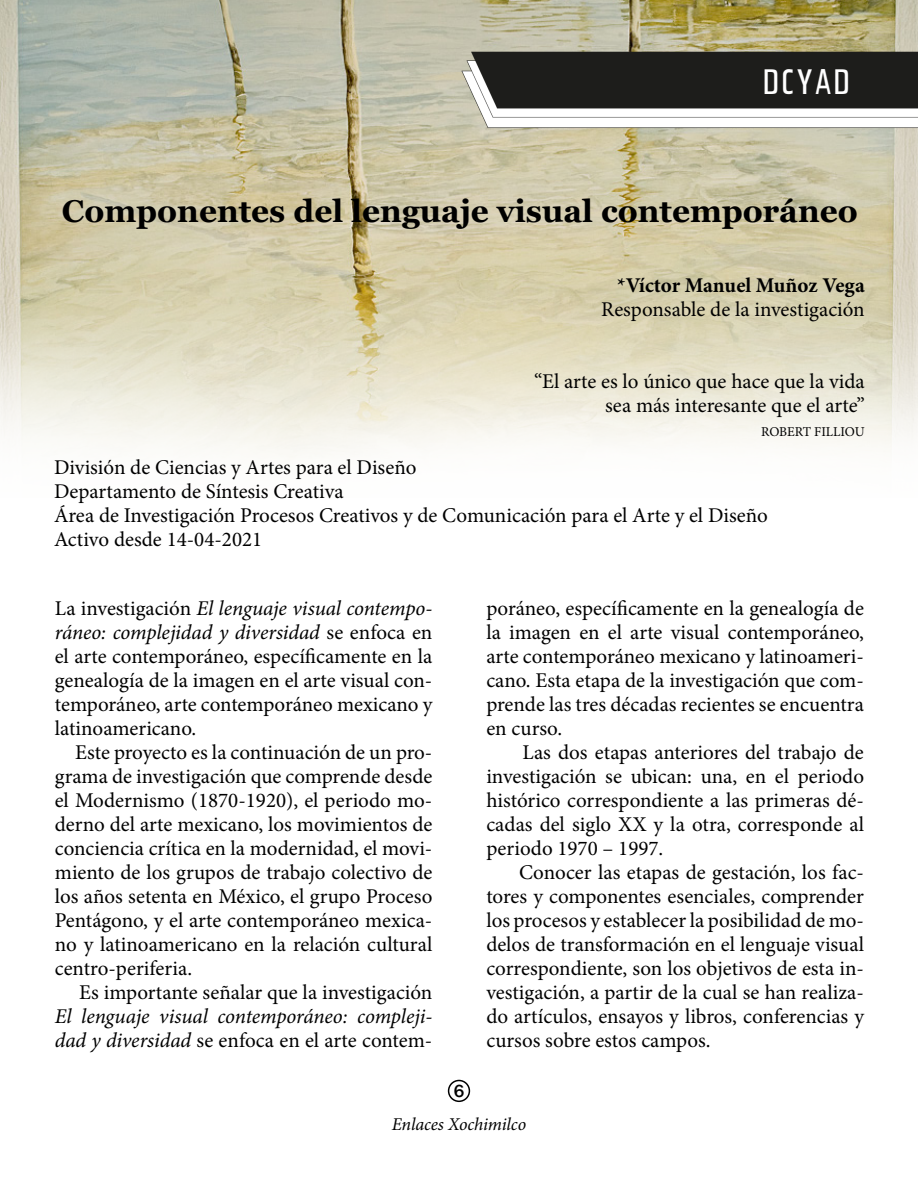
<style>
.page{position:relative;width:918px;height:1188px;background:#fff}
.page>*{position:absolute;margin:0;border:0;box-sizing:border-box;transform-origin:0 0}
.t1{font:700 31.5px "Georgia";color:#000}
.t2{font:300 31.5px "OPTI Topic";letter-spacing:.1em;color:#fff}
.t3{font:21px/24px "Minion Pro";color:#000;text-align:justify}
.t4{font:700 21px "Minion Pro";letter-spacing:-.005em;color:#000}
.t5{font:italic 18px "Minion Pro";letter-spacing:-.01em;color:#000}
.t6{font:500 18px "Franklin Gothic";color:#000}
.t7{font:13.5px "Minion Pro";letter-spacing:-.005em;color:#000}
.s1{font-style:italic}
</style>
<div class="page">
<div style="left:448px;top:1080px;width:22px;height:22px;border:2px solid #000;border-radius:50%"></div>
<img style="left:0;top:0;width:918px;height:457px">
<img style="left:440px;top:6px;width:478px;height:158px">
<p class="t2" style="left:764px;top:61px;width:87px">DCYAD</p>
<p class="t1" style="left:62px;top:191px;width:797px">Componentes del lenguaje visual contemporáneo</p>
<p class="t4" style="left:617px;top:270px;width:249px">*Víctor Manuel Muñoz Vega</p>
<p class="t3" style="left:601px;top:297px;width:265px">Responsable de la investigación</p>
<p class="t3" style="left:534px;top:369px;width:332px">“El arte es lo único que hace que la vida</p>
<p class="t3" style="left:605px;top:393px;width:261px">sea más interesante que el arte”</p>
<p class="t7" style="left:761px;top:423px;width:105px">ROBERT FILLIOU</p>
<p class="t3" style="left:54px;top:456px;width:364px">División de Ciencias y Artes para el Diseño</p>
<p class="t3" style="left:54px;top:480px;width:291px">Departamento de Síntesis Creativa</p>
<p class="t3" style="left:54px;top:504px;width:715px">Área de Investigación Procesos Creativos y de Comunicación para el Arte y el Diseño</p>
<p class="t3" style="left:54px;top:528px;width:210px">Activo desde 14-04-2021</p>
<p class="t3" style="left:55px;top:597px;width:379px">La investigación <span class="s1">El lenguaje visual contempo&shy;ráneo: complejidad y diversidad</span> se enfoca en el arte contemporáneo, específicamente en la genealogía de la imagen en el arte visual con&shy;temporáneo, arte contemporáneo mexicano y latinoamericano.</p>
<p class="t3" style="left:55px;top:741px;width:379px;text-indent:20px">Este proyecto es la continuación de un pro&shy;grama de investigación que comprende desde el Modernismo (1870-1920), el periodo mo&shy;derno del arte mexicano, los movimientos de conciencia crítica en la modernidad, el movi&shy;miento de los grupos de trabajo colectivo de los años setenta en México, el grupo Proceso Pentágono, y el arte contemporáneo mexica&shy;no y latinoamericano en la relación cultural centro-periferia.</p>
<p class="t3" style="left:55px;top:981px;width:379px;text-indent:24px">Es importante señalar que la investigación <span class="s1">El lenguaje visual contemporáneo: compleji&shy;dad y diversidad</span> se enfoca en el arte contem-</p>
<p class="t3" style="left:486px;top:597px;width:379px">poráneo, específicamente en la genealogía de la imagen en el arte visual contemporáneo, arte contemporáneo mexicano y latinoameri&shy;cano. Esta etapa de la investigación que com&shy;prende las tres décadas recientes se encuentra en curso.</p>
<p class="t3" style="left:486px;top:741px;width:379px;text-align:right">Las dos etapas anteriores del trabajo de investigación se ubican: una, en el periodo</p>
<p class="t3" style="left:486px;top:789px;width:379px">histórico correspondiente a las primeras dé&shy;cadas del siglo XX y la otra, corresponde al periodo 1970 – 1997.</p>
<p class="t3" style="left:486px;top:861px;width:379px;text-indent:33px">Conocer las etapas de gestación, los fac&shy;tores y componentes esenciales, comprender los procesos y establecer la posibilidad de mo&shy;delos de transformación en el lenguaje visual correspondiente, son los objetivos de esta in&shy;vestigación, a partir de la cual se han realiza&shy;do artículos, ensayos y libros, conferencias y cursos sobre estos campos.</p>
<p class="t6" style="left:454px;top:1080px;width:12px">6</p>
<p class="t5" style="left:392px;top:1112px;width:136px">Enlaces Xochimilco</p>
</div>
